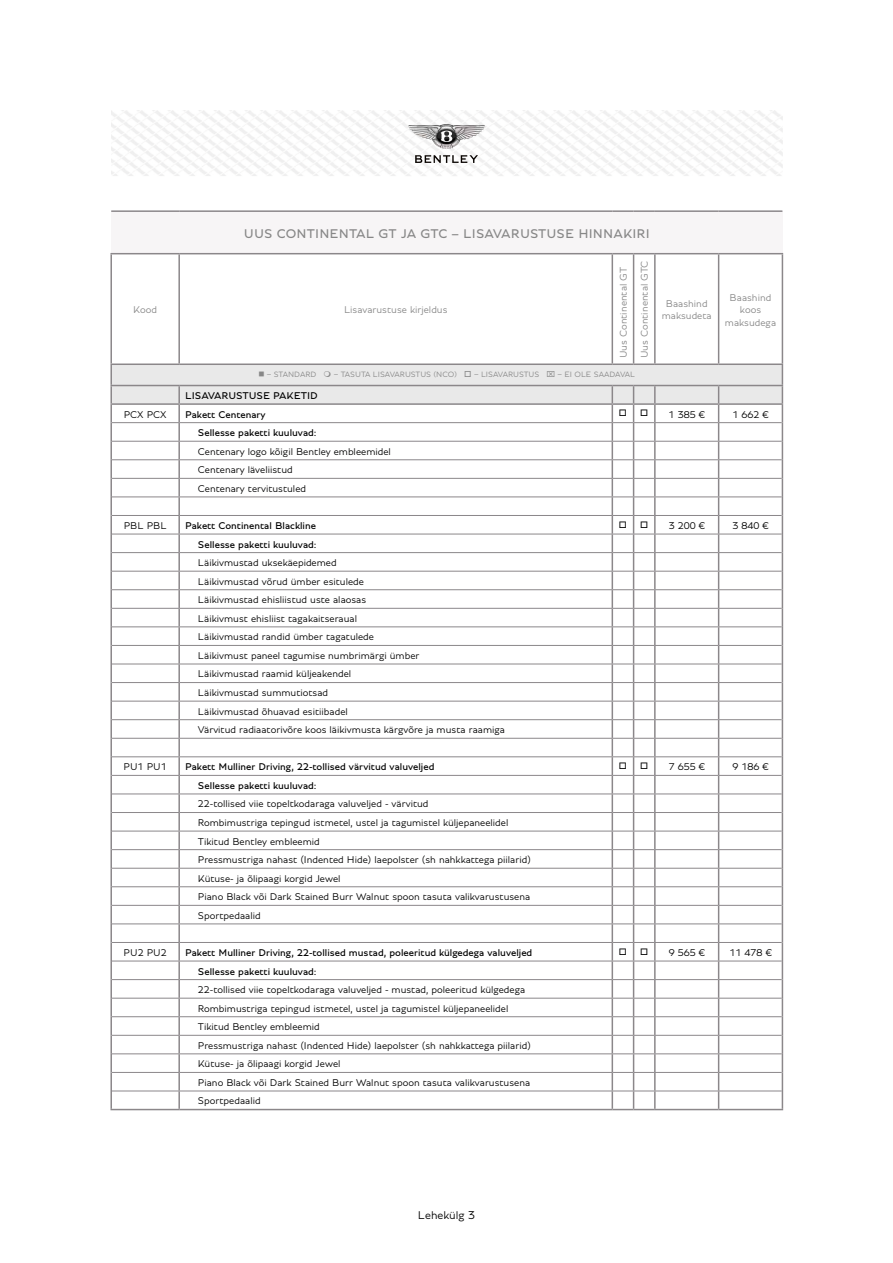
<style>
.page{position:relative;width:893px;height:1263px;background:#fff}
.page>*{position:absolute;margin:0;border:0;box-sizing:border-box;transform-origin:0 0}
.t1{font:13.5px "Bentley";letter-spacing:.01em;color:#878787}
.t2{font:300 12px "Bentley";color:#000}
.t3{font:300 10.5px/18.6px "Bentley";color:#000}
.t4{font:10.5px "Bentley";color:#000}
.t5{font:300 10.5px/12.6px "Bentley";color:#878787;text-align:center}
.t6{font:300 8.25px "Bentley";color:#878787}
</style>
<div class="page">
<div style="left:111px;top:211px;width:671px;height:43px;background:#f7f5f6"></div>
<hr style="left:111px;top:210px;width:68px;height:2px;background:#8b878a">
<hr style="left:179px;top:210px;width:433px;height:2px;background:#8b878a">
<hr style="left:612px;top:210px;width:22px;height:2px;background:#8b878a">
<hr style="left:634px;top:210px;width:21px;height:2px;background:#8b878a">
<hr style="left:655px;top:210px;width:64px;height:2px;background:#8b878a">
<hr style="left:719px;top:210px;width:63px;height:2px;background:#8b878a">
<hr style="left:110px;top:253px;width:69px;height:1px;background:#8b878a">
<hr style="left:110px;top:254px;width:2px;height:109px;background:#8b878a">
<hr style="left:179px;top:253px;width:433px;height:1px;background:#8b878a">
<hr style="left:178px;top:254px;width:2px;height:109px;background:#8b878a">
<hr style="left:612px;top:254px;width:1px;height:109px;background:#8b878a">
<svg style="left:612px;top:253px;width:43px;height:1px"></svg>
<hr style="left:633px;top:254px;width:1px;height:109px;background:#8b878a">
<hr style="left:655px;top:253px;width:64px;height:1px;background:#8b878a">
<hr style="left:654px;top:254px;width:2px;height:109px;background:#8b878a">
<hr style="left:719px;top:253px;width:64px;height:1px;background:#8b878a">
<hr style="left:718px;top:254px;width:1px;height:109px;background:#8b878a">
<hr style="left:782px;top:254px;width:1px;height:109px;background:#8b878a">
<hr style="left:110px;top:363px;width:69px;height:2px;background:#8b878a">
<hr style="left:179px;top:363px;width:433px;height:2px;background:#8b878a">
<hr style="left:612px;top:363px;width:22px;height:2px;background:#8b878a">
<hr style="left:634px;top:363px;width:21px;height:2px;background:#8b878a">
<hr style="left:655px;top:363px;width:64px;height:2px;background:#8b878a">
<hr style="left:719px;top:363px;width:64px;height:2px;background:#8b878a">
<img style="left:111px;top:111px;width:672px;height:65px">
<img style="left:408px;top:125px;width:77px;height:24px">
<svg style="left:441px;top:131px;width:11px;height:11px"></svg>
<svg style="left:110px;top:364px;width:673px;height:746px"></svg>
<p class="t1" style="left:244px;top:224px;width:407px">UUS CONTINENTAL GT JA GTC – LISAVARUSTUSE HINNAKIRI</p>
<p class="t5" style="left:133px;top:303px;width:25px">Kood</p>
<p class="t5" style="left:344px;top:303px;width:105px">Lisavarustuse kirjeldus</p>
<p class="t5" style="left:613px;top:358px;width:99px;line-height:21.3px;text-align:left;rotate:-90deg">Uus Continental GT<br>Uus Continental GTC</p>
<p class="t6" style="left:258px;top:368px;width:59px">■ – STANDARD</p>
<p class="t6" style="left:334px;top:368px;width:207px">– TASUTA LISAVARUSTUS (NCO) □ – LISAVARUSTUS</p>
<p class="t6" style="left:558px;top:368px;width:79px">– EI OLE SAADAVAL</p>
<p class="t4" style="left:185px;top:388px;width:134px">LISAVARUSTUSE PAKETID</p>
<p class="t5" style="left:662px;top:297px;width:52px">Baashind maksudeta</p>
<p class="t5" style="left:725px;top:291px;width:53px">Baashind koos maksudega</p>
<p class="t3" style="left:124px;top:405px;width:44px">PCX PCX</p>
<p class="t4" style="left:185px;top:407px;width:82px">Pakett Centenary</p>
<p class="t3" style="left:669px;top:405px;width:38px">1 385 €</p>
<p class="t3" style="left:732px;top:405px;width:38px">1 662 €</p>
<p class="t4" style="left:198px;top:425px;width:120px">Sellesse paketti kuuluvad:</p>
<p class="t3" style="left:198px;top:442px;width:194px">Centenary logo kõigil Bentley embleemidel<br>Centenary läveliistud<br>Centenary tervitustuled</p>
<p class="t3" style="left:124px;top:516px;width:44px">PBL PBL</p>
<p class="t4" style="left:185px;top:518px;width:132px">Pakett Continental Blackline</p>
<p class="t3" style="left:669px;top:516px;width:38px">3 200 €</p>
<p class="t3" style="left:732px;top:516px;width:38px">3 840 €</p>
<p class="t4" style="left:198px;top:537px;width:120px">Sellesse paketti kuuluvad:</p>
<p class="t3" style="left:198px;top:553px;width:309px">Läikivmustad uksekäepidemed<br>Läikivmustad võrud ümber esitulede<br>Läikivmustad ehisliistud uste alaosas<br>Läikivmust ehisliist tagakaitseraual<br>Läikivmustad randid ümber tagatulede<br>Läikivmust paneel tagumise numbrimärgi ümber<br>Läikivmustad raamid küljeakendel<br>Läikivmustad summutiotsad<br>Läikivmustad õhuavad esitiibadel<br>Värvitud radiaatorivõre koos läikivmusta kärgvõre ja musta raamiga</p>
<p class="t3" style="left:124px;top:757px;width:45px">PU1 PU1</p>
<p class="t4" style="left:185px;top:760px;width:251px">Pakett Mulliner Driving, 22-tollised värvitud valuveljed</p>
<p class="t3" style="left:669px;top:757px;width:38px">7 655 €</p>
<p class="t3" style="left:732px;top:757px;width:38px">9 186 €</p>
<p class="t4" style="left:198px;top:778px;width:120px">Sellesse paketti kuuluvad:</p>
<p class="t3" style="left:198px;top:795px;width:335px">22-tollised viie topeltkodaraga valuveljed - värvitud<br>Rombimustriga tepingud istmetel, ustel ja tagumistel küljepaneelidel Tikitud Bentley embleemid<br>Pressmustriga nahast (Indented Hide) laepolster (sh nahkkattega piilarid)<br>Kütuse- ja õlipaagi korgid Jewel<br>Piano Black või Dark Stained Burr Walnut spoon tasuta valikvarustusena Sportpedaalid</p>
<p class="t3" style="left:124px;top:943px;width:45px">PU2 PU2</p>
<p class="t4" style="left:185px;top:945px;width:349px">Pakett Mulliner Driving, 22-tollised mustad, poleeritud külgedega valuveljed</p>
<p class="t3" style="left:669px;top:943px;width:38px">9 565 €</p>
<p class="t3" style="left:729px;top:943px;width:44px">11 478 €</p>
<p class="t4" style="left:198px;top:964px;width:120px">Sellesse paketti kuuluvad:</p>
<p class="t3" style="left:198px;top:980px;width:335px">22-tollised viie topeltkodaraga valuveljed - mustad, poleeritud külgedega Rombimustriga tepingud istmetel, ustel ja tagumistel küljepaneelidel Tikitud Bentley embleemid<br>Pressmustriga nahast (Indented Hide) laepolster (sh nahkkattega piilarid)<br>Kütuse- ja õlipaagi korgid Jewel<br>Piano Black või Dark Stained Burr Walnut spoon tasuta valikvarustusena Sportpedaalid</p>
<p class="t2" style="left:418px;top:1206px;width:58px">Lehekülg 3</p>
</div>
